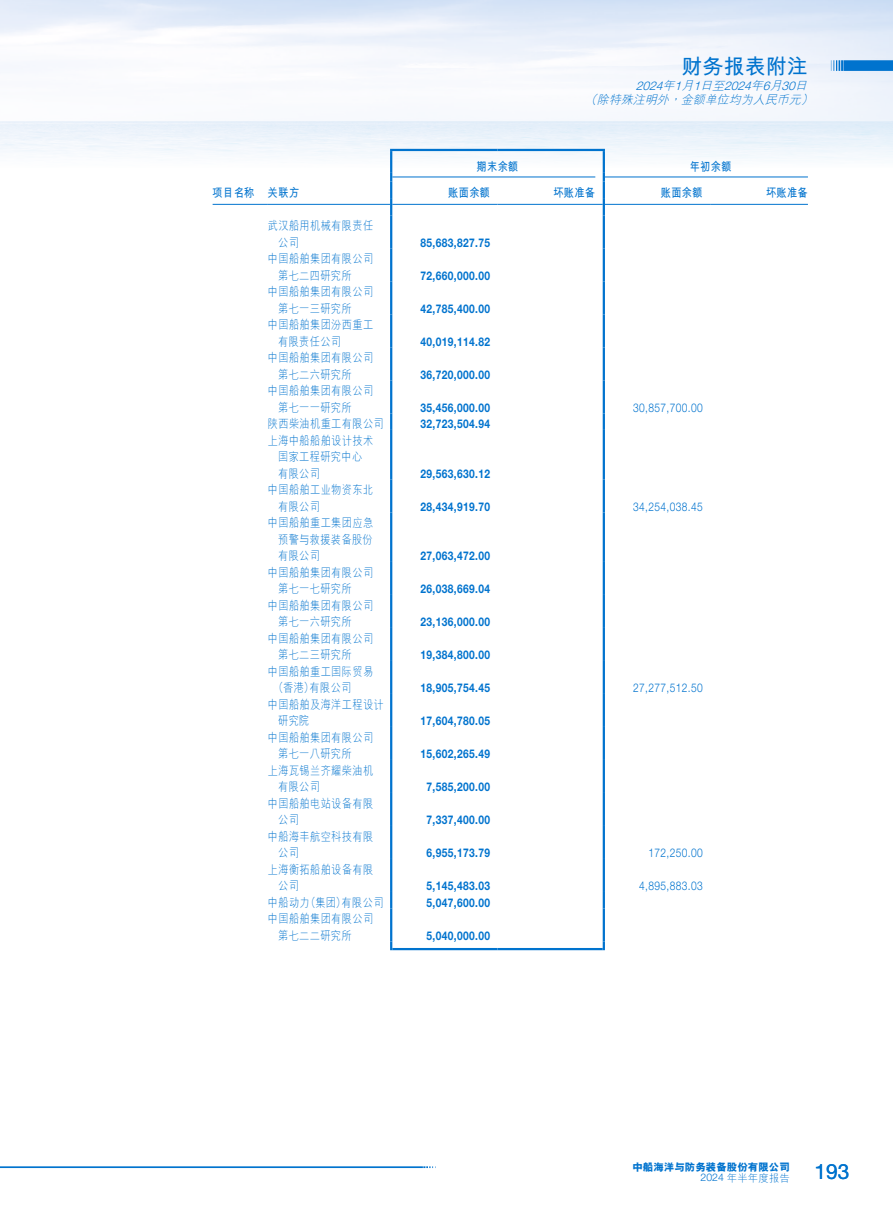
<style>
.page{position:relative;width:893px;height:1212px;background:#fff}
.page>*{position:absolute;margin:0;border:0;box-sizing:border-box;transform-origin:0 0}
.t1{font:700 21px "M Hei HKS";color:#0073ce}
.t2{font:21px "Helvetica Neue LT Std";color:#0073ce}
.t3{font:300 12px/16.5px "M Hei HKS";letter-spacing:.035em;color:#0073ce;scale:.85 1}
.t4{font:700 12px "Helvetica Neue LT Std";letter-spacing:.035em;color:#0073ce;scale:.85 1}
.t5{font:300 12px "Helvetica Neue LT Std";letter-spacing:.035em;color:#0073ce;scale:.85 1}
.t6{font:700 12px "M Hei HKS";letter-spacing:.035em;color:#0073ce;scale:.85 1}
.t7{font:italic 300 12px "Helvetica Neue LT Std";color:#0073ce}
.t8{font:italic 300 12px "M Hei HKS";color:#0073ce}
.t9{font:800 10.5px/10.5px "M Hei HKS";color:#0073ce;text-align:right}
.s1{font-family:"M Hei HKS"}
.s2{font-family:"Helvetica Neue LT Std";font-weight:300}
.s3{font-weight:300}
</style>
<div class="page">
<svg style="left:0;top:1166px;width:436px;height:2px"></svg>
<svg style="left:831px;top:60px;width:62px;height:11px"></svg>
<hr style="left:390px;top:151px;width:2px;height:22px;background:#0073ce">
<hr style="left:390px;top:149px;width:107px;height:2px;background:#0073ce">
<hr style="left:497px;top:149px;width:108px;height:2px;background:#0073ce">
<hr style="left:603px;top:151px;width:2px;height:22px;background:#0073ce">
<svg style="left:390px;top:173px;width:2px;height:42px"></svg>
<svg style="left:603px;top:173px;width:2px;height:42px"></svg>
<hr style="left:390px;top:215px;width:2px;height:33px;background:#0073ce">
<hr style="left:603px;top:215px;width:2px;height:33px;background:#0073ce">
<hr style="left:390px;top:248px;width:2px;height:33px;background:#0073ce">
<hr style="left:603px;top:248px;width:2px;height:33px;background:#0073ce">
<hr style="left:390px;top:281px;width:2px;height:33px;background:#0073ce">
<hr style="left:603px;top:281px;width:2px;height:33px;background:#0073ce">
<hr style="left:390px;top:314px;width:2px;height:33px;background:#0073ce">
<hr style="left:603px;top:314px;width:2px;height:33px;background:#0073ce">
<hr style="left:390px;top:347px;width:2px;height:33px;background:#0073ce">
<hr style="left:603px;top:347px;width:2px;height:33px;background:#0073ce">
<hr style="left:390px;top:380px;width:2px;height:33px;background:#0073ce">
<hr style="left:603px;top:380px;width:2px;height:33px;background:#0073ce">
<svg style="left:390px;top:413px;width:2px;height:17px"></svg>
<svg style="left:603px;top:413px;width:2px;height:17px"></svg>
<hr style="left:390px;top:430px;width:2px;height:49px;background:#0073ce">
<hr style="left:603px;top:430px;width:2px;height:49px;background:#0073ce">
<hr style="left:390px;top:479px;width:2px;height:33px;background:#0073ce">
<hr style="left:603px;top:479px;width:2px;height:33px;background:#0073ce">
<hr style="left:390px;top:512px;width:2px;height:50px;background:#0073ce">
<hr style="left:603px;top:512px;width:2px;height:50px;background:#0073ce">
<hr style="left:390px;top:562px;width:2px;height:33px;background:#0073ce">
<hr style="left:603px;top:562px;width:2px;height:33px;background:#0073ce">
<hr style="left:390px;top:595px;width:2px;height:33px;background:#0073ce">
<hr style="left:603px;top:595px;width:2px;height:33px;background:#0073ce">
<hr style="left:390px;top:628px;width:2px;height:33px;background:#0073ce">
<hr style="left:603px;top:628px;width:2px;height:33px;background:#0073ce">
<hr style="left:390px;top:661px;width:2px;height:33px;background:#0073ce">
<hr style="left:603px;top:661px;width:2px;height:33px;background:#0073ce">
<hr style="left:390px;top:694px;width:2px;height:33px;background:#0073ce">
<hr style="left:603px;top:694px;width:2px;height:33px;background:#0073ce">
<hr style="left:390px;top:727px;width:2px;height:33px;background:#0073ce">
<hr style="left:603px;top:727px;width:2px;height:33px;background:#0073ce">
<hr style="left:390px;top:760px;width:2px;height:33px;background:#0073ce">
<hr style="left:603px;top:760px;width:2px;height:33px;background:#0073ce">
<hr style="left:390px;top:793px;width:2px;height:33px;background:#0073ce">
<hr style="left:603px;top:793px;width:2px;height:33px;background:#0073ce">
<hr style="left:390px;top:826px;width:2px;height:33px;background:#0073ce">
<hr style="left:603px;top:826px;width:2px;height:33px;background:#0073ce">
<hr style="left:390px;top:859px;width:2px;height:33px;background:#0073ce">
<hr style="left:603px;top:859px;width:2px;height:33px;background:#0073ce">
<svg style="left:390px;top:892px;width:2px;height:16px"></svg>
<svg style="left:603px;top:892px;width:2px;height:16px"></svg>
<hr style="left:390px;top:908px;width:2px;height:33px;background:#0073ce">
<hr style="left:603px;top:908px;width:2px;height:33px;background:#0073ce">
<svg style="left:390px;top:941px;width:2px;height:9px"></svg>
<svg style="left:603px;top:941px;width:2px;height:9px"></svg>
<hr style="left:392px;top:177px;width:203px;height:1px;background:#0073ce">
<hr style="left:605px;top:177px;width:203px;height:1px;background:#0073ce">
<hr style="left:213px;top:204px;width:55px;height:1px;background:#0073ce">
<hr style="left:268px;top:204px;width:122px;height:1px;background:#0073ce">
<hr style="left:392px;top:204px;width:105px;height:1px;background:#0073ce">
<hr style="left:497px;top:204px;width:106px;height:1px;background:#0073ce">
<hr style="left:605px;top:204px;width:105px;height:1px;background:#0073ce">
<hr style="left:710px;top:204px;width:98px;height:1px;background:#0073ce">
<hr style="left:392px;top:948px;width:105px;height:2px;background:#0073ce">
<hr style="left:497px;top:948px;width:106px;height:2px;background:#0073ce">
<p class="t6" style="left:213px;top:183px;width:103px">項目名稱 關聯方</p>
<p class="t3" style="left:278px;top:217px;width:113px;text-indent:-10px">武漢船用機械有限責任公司</p>
<p class="t3" style="left:278px;top:250px;width:113px;text-indent:-10px">中國船舶集團有限公司第七二四研究所</p>
<p class="t3" style="left:278px;top:283px;width:113px;text-indent:-10px">中國船舶集團有限公司第七一三研究所</p>
<p class="t3" style="left:278px;top:316px;width:113px;text-indent:-10px">中國船舶集團汾西重工有限責任公司</p>
<p class="t3" style="left:278px;top:349px;width:113px;text-indent:-10px">中國船舶集團有限公司第七二六研究所</p>
<p class="t3" style="left:278px;top:382px;width:113px;text-indent:-10px">中國船舶集團有限公司第七一一研究所</p>
<h1 class="t1" style="left:682px;top:51px;width:128px">財務報表附註</h1>
<p class="t7" style="left:636px;top:79px;width:177px">2024<span class="s1">年</span>1<span class="s1">月</span>1<span class="s1">日至</span>2024<span class="s1">年</span>6<span class="s1">月</span>30<span class="s1">日</span></p>
<p class="t8" style="left:585px;top:91px;width:234px">（除特殊註明外，金額單位均為人民幣元）</p>
<p class="t6" style="left:477px;top:158px;width:51px">期末余額</p>
<p class="t6" style="left:690px;top:158px;width:51px">年初余額</p>
<p class="t6" style="left:448px;top:183px;width:51px">賬面余額</p>
<p class="t6" style="left:553px;top:183px;width:51px">壞賬準備</p>
<p class="t6" style="left:661px;top:183px;width:51px">賬面余額</p>
<p class="t6" style="left:766px;top:183px;width:51px">壞賬準備</p>
<p class="t4" style="left:420px;top:235px;width:83px">85,683,827.75</p>
<p class="t4" style="left:420px;top:268px;width:83px">72,660,000.00</p>
<p class="t4" style="left:420px;top:301px;width:83px">42,785,400.00</p>
<p class="t4" style="left:420px;top:334px;width:83px">40,019,114.82</p>
<p class="t4" style="left:420px;top:367px;width:83px">36,720,000.00</p>
<p class="t4" style="left:420px;top:400px;width:83px">35,456,000.00</p>
<p class="t5" style="left:633px;top:400px;width:83px">30,857,700.00</p>
<p class="t3" style="left:268px;top:415px;width:138px">陝西柴油機重工有限公司</p>
<p class="t4" style="left:420px;top:417px;width:83px">32,723,504.94</p>
<p class="t3" style="left:278px;top:432px;width:113px;text-indent:-10px">上海中船船舶設計技術國家工程研究中心有限公司</p>
<p class="t4" style="left:420px;top:466px;width:83px">29,563,630.12</p>
<p class="t3" style="left:278px;top:481px;width:113px;text-indent:-10px">中國船舶工業物資東北有限公司</p>
<p class="t3" style="left:278px;top:514px;width:113px;text-align:justify;text-indent:-10px">中國船舶重工集團應急預警與救援裝備股份有限公司</p>
<p class="t3" style="left:278px;top:564px;width:113px;text-indent:-10px">中國船舶集團有限公司第七一七研究所</p>
<p class="t3" style="left:278px;top:597px;width:113px;text-indent:-10px">中國船舶集團有限公司第七一六研究所</p>
<p class="t3" style="left:278px;top:630px;width:113px;text-indent:-10px">中國船舶集團有限公司第七二三研究所</p>
<p class="t3" style="left:274px;top:663px;width:119px;text-indent:-6px">中國船舶重工國際貿易（香港）有限公司</p>
<p class="t3" style="left:278px;top:696px;width:126px;text-indent:-10px">中國船舶及海洋工程設計研究院</p>
<p class="t3" style="left:278px;top:729px;width:113px;text-indent:-10px">中國船舶集團有限公司第七一八研究所</p>
<p class="t3" style="left:278px;top:762px;width:113px;text-indent:-10px">上海瓦錫蘭齊耀柴油機有限公司</p>
<p class="t3" style="left:278px;top:795px;width:113px;text-indent:-10px">中國船舶電站設備有限公司</p>
<p class="t3" style="left:278px;top:828px;width:113px;text-indent:-10px">中船海豐航空科技有限公司</p>
<p class="t3" style="left:278px;top:861px;width:113px;text-indent:-10px">上海衡拓船舶設備有限公司</p>
<p class="t4" style="left:420px;top:499px;width:83px">28,434,919.70</p>
<p class="t5" style="left:633px;top:499px;width:83px">34,254,038.45</p>
<p class="t4" style="left:420px;top:549px;width:83px">27,063,472.00</p>
<p class="t4" style="left:420px;top:582px;width:83px">26,038,669.04</p>
<p class="t4" style="left:420px;top:615px;width:83px">23,136,000.00</p>
<p class="t4" style="left:420px;top:648px;width:83px">19,384,800.00</p>
<p class="t4" style="left:420px;top:681px;width:83px">18,905,754.45</p>
<p class="t5" style="left:633px;top:681px;width:83px">27,277,512.50</p>
<p class="t4" style="left:420px;top:714px;width:83px">17,604,780.05</p>
<p class="t4" style="left:420px;top:747px;width:83px">15,602,265.49</p>
<p class="t4" style="left:426px;top:780px;width:76px">7,585,200.00</p>
<p class="t4" style="left:426px;top:813px;width:76px">7,337,400.00</p>
<p class="t4" style="left:426px;top:846px;width:76px">6,955,173.79</p>
<p class="t5" style="left:648px;top:846px;width:65px">172,250.00</p>
<p class="t4" style="left:426px;top:879px;width:76px">5,145,483.03</p>
<p class="t5" style="left:639px;top:879px;width:76px">4,895,883.03</p>
<p class="t3" style="left:268px;top:894px;width:138px">中船動力（集團）有限公司</p>
<p class="t4" style="left:426px;top:895px;width:76px">5,047,600.00</p>
<p class="t3" style="left:278px;top:910px;width:113px;text-indent:-10px">中國船舶集團有限公司第七二二研究所</p>
<p class="t4" style="left:426px;top:928px;width:76px">5,040,000.00</p>
<p class="t9" style="left:632px;top:1162px;width:159px">中船海洋與防務裝備股份有限公司<br><span class="s2">2024</span> <span class="s3">年半年度報告</span></p>
<h1 class="t2" style="left:815px;top:1159px;width:37px">193</h1>
</div>
